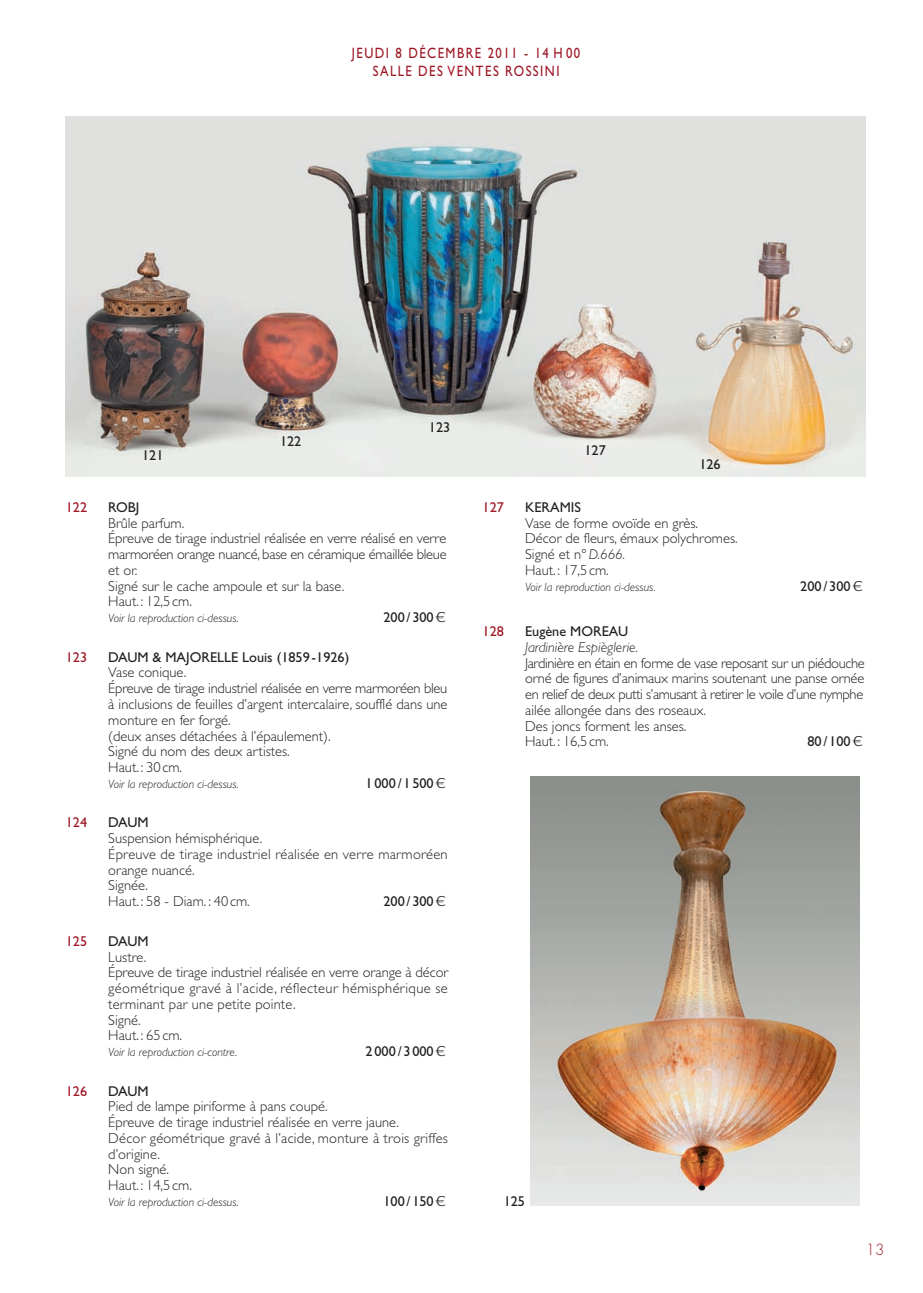
<style>
.page{position:relative;width:923px;height:1293px;background:#fff}
.page>*{position:absolute;margin:0;border:0;box-sizing:border-box;transform-origin:0 0}
.t1{font:15px/18px "Gill Sans";letter-spacing:.115em;color:#9e1825;text-align:center;scale:.85 1}
.t2{font:300 15px "Futura";color:#9e1825}
.t3{font:300 14.4px/15.8px "Gill Sans";color:#231f20}
.t4{font:italic 300 14.4px "Gill Sans";color:#231f20}
.t5{font:14.25px "Gill Sans";color:#231f20}
.t6{font:14.25px "Gill Sans";color:#9e1825}
.t7{font:italic 300 12px "Gill Sans";color:#231f20}
.s1{font-style:italic}
</style>
<div class="page">
<img style="left:66px;top:117px;width:799px;height:359px">
<img style="left:531px;top:776px;width:328px;height:429px">
<p class="t1" style="left:352px;top:45px;width:270px">JEUDI 8 DÉCEMBRE 2011 - 14 H 00<br>SALLE DES VENTES ROSSINI</p>
<p class="t5" style="left:142px;top:450px;width:23px">121</p>
<p class="t5" style="left:280px;top:436px;width:23px">122</p>
<p class="t5" style="left:429px;top:422px;width:23px">123</p>
<p class="t6" style="left:66px;top:502px;width:23px">122</p>
<p class="t5" style="left:108px;top:502px;width:33px">ROBJ</p>
<p class="t3" style="left:108px;top:516px;width:340px">Brûle parfum.<br>Épreuve de tirage industriel réalisée en verre réalisé en verre marmoréen orange nuancé, base en céramique émaillée bleue et or.<br>Signé sur le cache ampoule et sur la base.<br>Haut.: 12,5 cm.</p>
<p class="t7" style="left:108px;top:614px;width:132px">Voir la reproduction ci-dessus.</p>
<p class="t5" style="left:383px;top:612px;width:52px">200 / 300</p>
<p class="t6" style="left:66px;top:652px;width:23px">123</p>
<p class="t5" style="left:108px;top:652px;width:242px">DAUM &amp; MAJORELLE Louis (1859-1926)</p>
<p class="t3" style="left:108px;top:666px;width:341px">Vase conique.<br>Épreuve de tirage industriel réalisée en verre marmoréen bleu à inclusions de feuilles d’argent intercalaire, soufflé dans une monture en fer forgé.<br>(deux anses détachées à l’épaulement).<br>Signé du nom des deux artistes.<br>Haut.: 30 cm.</p>
<p class="t7" style="left:108px;top:779px;width:132px">Voir la reproduction ci-dessus.</p>
<p class="t5" style="left:365px;top:778px;width:70px">1000 / 1500</p>
<p class="t6" style="left:66px;top:817px;width:23px">124</p>
<p class="t5" style="left:108px;top:817px;width:42px">DAUM</p>
<p class="t3" style="left:108px;top:832px;width:341px">Suspension hémisphérique.<br>Épreuve de tirage industriel réalisée en verre marmoréen orange nuancé.<br>Signée.<br>Haut.: 58 - Diam.: 40 cm.</p>
<p class="t5" style="left:383px;top:896px;width:52px">200 / 300</p>
<p class="t6" style="left:66px;top:936px;width:23px">125</p>
<p class="t5" style="left:108px;top:936px;width:42px">DAUM</p>
<p class="t3" style="left:108px;top:950px;width:341px">Lustre.<br>Épreuve de tirage industriel réalisée en verre orange à décor géométrique gravé à l’acide, réflecteur hémisphérique se terminant par une petite pointe.<br>Signé.<br>Haut. : 65 cm.</p>
<p class="t7" style="left:108px;top:1047px;width:130px">Voir la reproduction ci-contre.</p>
<p class="t5" style="left:365px;top:1046px;width:70px">2000 / 3000</p>
<p class="t6" style="left:66px;top:1085px;width:23px">126</p>
<p class="t5" style="left:108px;top:1085px;width:42px">DAUM</p>
<p class="t3" style="left:108px;top:1100px;width:341px">Pied de lampe piriforme à pans coupé.<br>Épreuve de tirage industriel réalisée en verre jaune.<br>Décor géométrique gravé à l’acide, monture à trois griffes d’origine.<br>Non signé.<br>Haut. : 14,5 cm.</p>
<p class="t7" style="left:108px;top:1197px;width:132px">Voir la reproduction ci-dessus.</p>
<p class="t5" style="left:383px;top:1196px;width:52px">100 / 150</p>
<p class="t5" style="left:584px;top:445px;width:23px">127</p>
<p class="t5" style="left:699px;top:459px;width:23px">126</p>
<p class="t6" style="left:482px;top:502px;width:23px">127</p>
<p class="t5" style="left:525px;top:502px;width:57px">KERAMIS</p>
<p class="t3" style="left:525px;top:516px;width:214px">Vase de forme ovoïde en grès.<br>Décor de fleurs, émaux polychromes.<br>Signé et n°<span class="s1">D.666.<br></span>Haut.: 17,5 cm.</p>
<p class="t7" style="left:525px;top:582px;width:132px">Voir la reproduction ci-dessus.</p>
<p class="t5" style="left:800px;top:581px;width:52px">200 / 300</p>
<p class="t6" style="left:482px;top:626px;width:23px">128</p>
<p class="t5" style="left:525px;top:626px;width:104px">Eugène MOREAU</p>
<p class="t4" style="left:525px;top:642px;width:115px">Jardinière Espièglerie.</p>
<p class="t3" style="left:525px;top:656px;width:341px">Jardinière en étain en forme de vase reposant sur un piédouche orné de figures d’animaux marins soutenant une panse ornée en relief de deux putti s’amusant à retirer le voile d’une nymphe ailée allongée dans des roseaux.<br>Des joncs forment les anses.<br>Haut. : 16,5 cm.</p>
<p class="t5" style="left:807px;top:736px;width:45px">80 / 100</p>
<p class="t5" style="left:503px;top:1195px;width:23px">125</p>
<p class="t2" style="left:866px;top:1242px;width:20px">13</p>
</div>
